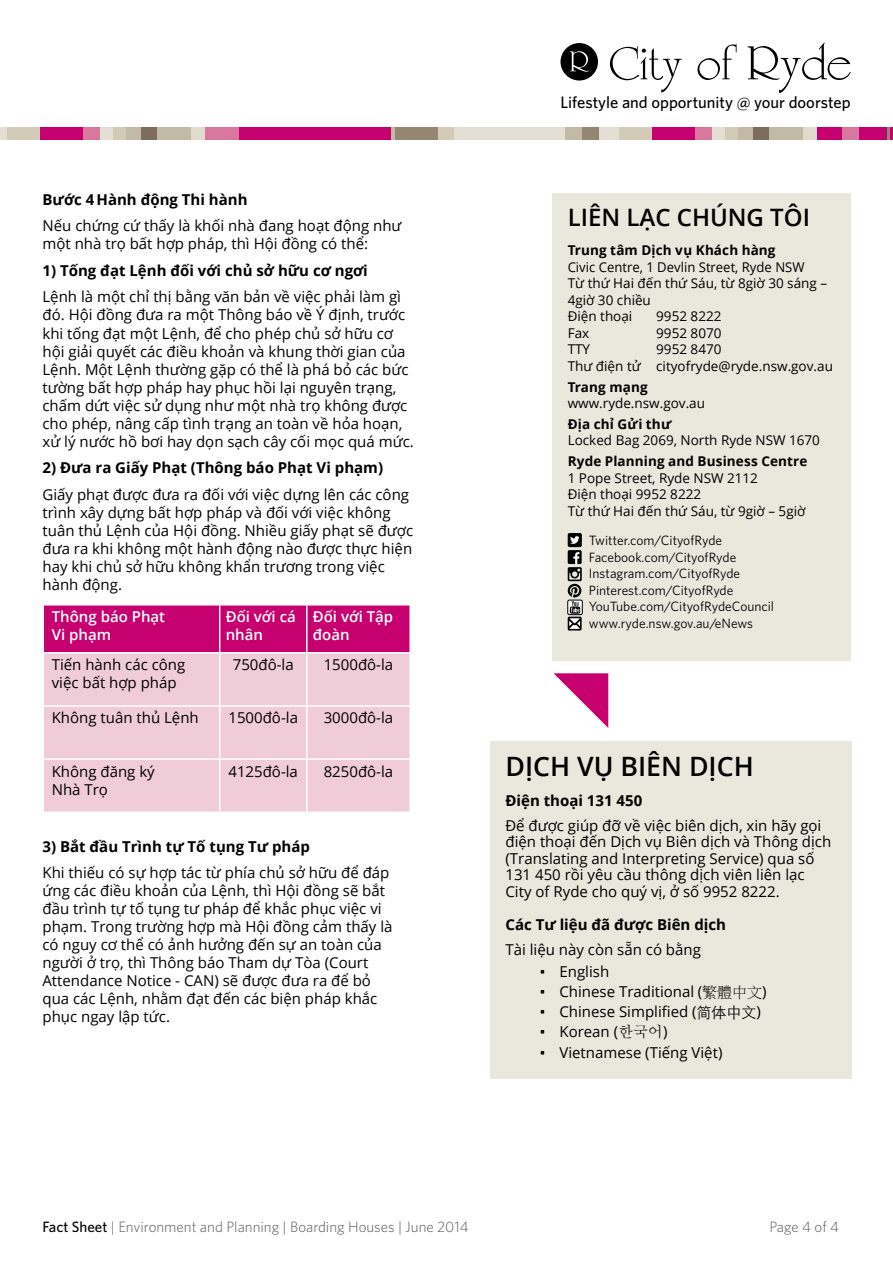
<style>
.page{position:relative;width:893px;height:1263px;background:#fff}
.page>*{position:absolute;margin:0;border:0;box-sizing:border-box;transform-origin:0 0}
.t1{font:600 26.7px "Open Sans";color:#000}
.t2{font:600 24px "Open Sans";color:#000}
.t3{font:500 16.5px "Whitney";color:#000}
.t4{font:15px/18px "Open Sans";color:#000}
.t5{font:700 15px "Open Sans";color:#000}
.t6{font:300 15px "Whitney";color:#58595b}
.t7{font:600 15px/18px "Open Sans";color:#fff}
.t8{font:13.5px/16.5px "Open Sans";color:#000}
.t9{font:13.5px/16.5px "Whitney";color:#000}
.t10{font:700 13.5px "Open Sans";letter-spacing:.01em;color:#000}
.s1{font-family:"Whitney"}
.s2{font-family:"P Ming Li U"}
.s3{font-family:"ST Xihei"}
.s4{font-family:"Batang"}
.s5{font-weight:500;color:#000}
</style>
<div class="page">
<svg style="left:560px;top:43px;width:291px;height:50px"></svg>
<div style="left:0;top:128px;width:15px;height:12px;background:#e4dfd4"></div>
<div style="left:7px;top:128px;width:36px;height:12px;background:#d3cab7"></div>
<div style="left:40px;top:128px;width:9px;height:12px;background:#c6006f"></div>
<div style="left:49px;top:128px;width:37px;height:12px;background:#c6006f"></div>
<div style="left:83px;top:128px;width:17px;height:12px;background:#d9789e"></div>
<div style="left:100px;top:128px;width:22px;height:12px;background:#e4dfd4"></div>
<div style="left:113px;top:128px;width:14px;height:12px;background:#d3cab7"></div>
<div style="left:126px;top:128px;width:18px;height:12px;background:#c2b9a7"></div>
<div style="left:142px;top:128px;width:17px;height:12px;background:#7e6d5f"></div>
<div style="left:157px;top:128px;width:41px;height:12px;background:#c2b9a7"></div>
<div style="left:191px;top:128px;width:17px;height:12px;background:#e0dccd"></div>
<div style="left:205px;top:128px;width:37px;height:12px;background:#d9789e"></div>
<div style="left:240px;top:128px;width:135px;height:12px;background:#c6006f"></div>
<div style="left:394px;top:128px;width:32px;height:12px;background:#948671"></div>
<div style="left:375px;top:128px;width:17px;height:12px;background:#c6006f"></div>
<div style="left:424px;top:128px;width:17px;height:12px;background:#948671"></div>
<div style="left:439px;top:128px;width:116px;height:12px;background:#d3cab7"></div>
<div style="left:454px;top:128px;width:117px;height:12px;background:#e4dfd4"></div>
<div style="left:565px;top:128px;width:18px;height:12px;background:#c2b9a7"></div>
<div style="left:583px;top:128px;width:17px;height:12px;background:#948671"></div>
<div style="left:599px;top:128px;width:28px;height:12px;background:#e4dfd4"></div>
<div style="left:619px;top:128px;width:36px;height:12px;background:#d3cab7"></div>
<div style="left:652px;top:128px;width:9px;height:12px;background:#c6006f"></div>
<div style="left:661px;top:128px;width:37px;height:12px;background:#c6006f"></div>
<div style="left:695px;top:128px;width:17px;height:12px;background:#d9789e"></div>
<div style="left:712px;top:128px;width:22px;height:12px;background:#e4dfd4"></div>
<div style="left:725px;top:128px;width:14px;height:12px;background:#d3cab7"></div>
<div style="left:738px;top:128px;width:18px;height:12px;background:#c2b9a7"></div>
<div style="left:754px;top:128px;width:17px;height:12px;background:#7e6d5f"></div>
<div style="left:769px;top:128px;width:41px;height:12px;background:#c2b9a7"></div>
<div style="left:803px;top:128px;width:17px;height:12px;background:#e0dccd"></div>
<div style="left:817px;top:128px;width:25px;height:12px;background:#c6006f"></div>
<div style="left:842px;top:128px;width:17px;height:12px;background:#d9789e"></div>
<div style="left:875px;top:128px;width:18px;height:12px;background:#c6006f"></div>
<div style="left:859px;top:128px;width:18px;height:12px;background:#c6006f"></div>
<svg style="left:887px;top:128px;width:3px;height:12px"></svg>
<hr style="left:391px;top:128px;width:4px;height:12px;background:#c2b9a7">
<div style="left:44px;top:605px;width:365px;height:47px;background:#c6006f"></div>
<div style="left:44px;top:653px;width:365px;height:158px;background:#f0ccd8"></div>
<hr style="left:219px;top:605px;width:1px;height:47px;background:#fff">
<hr style="left:306px;top:605px;width:2px;height:47px;background:#fff">
<hr style="left:219px;top:653px;width:1px;height:52px;background:#fff">
<hr style="left:306px;top:653px;width:2px;height:52px;background:#fff">
<hr style="left:43px;top:705px;width:177px;height:2px;background:#fff">
<hr style="left:219px;top:707px;width:1px;height:51px;background:#fff">
<hr style="left:220px;top:705px;width:87px;height:2px;background:#fff">
<hr style="left:306px;top:707px;width:2px;height:51px;background:#fff">
<hr style="left:307px;top:705px;width:104px;height:2px;background:#fff">
<hr style="left:43px;top:758px;width:177px;height:2px;background:#fff">
<hr style="left:219px;top:760px;width:1px;height:51px;background:#fff">
<hr style="left:220px;top:758px;width:87px;height:2px;background:#fff">
<hr style="left:306px;top:760px;width:2px;height:51px;background:#fff">
<hr style="left:307px;top:758px;width:104px;height:2px;background:#fff">
<div style="left:553px;top:193px;width:298px;height:467px;background:#eae7dd"></div>
<div style="left:568px;top:533px;width:14px;height:14px;background:#000;border-radius:2px"></div>
<svg style="left:570px;top:536px;width:9px;height:8px"></svg>
<div style="left:568px;top:550px;width:14px;height:14px;background:#000;border-radius:2px"></div>
<div style="left:568px;top:617px;width:14px;height:13px;background:#000;border-radius:2px"></div>
<svg style="left:568px;top:552px;width:14px;height:77px"></svg>
<svg style="left:554px;top:673px;width:54px;height:55px"></svg>
<div style="left:490px;top:741px;width:362px;height:338px;background:#eae7dd"></div>
<p class="t5" style="left:43px;top:189px;width:207px">Bước 4Hành động Thi hành</p>
<p class="t4" style="left:43px;top:217px;width:360px">Nếu chứng cứ thấy là khối nhà đang hoạt động như một nhà trọ bất hợp pháp, thì Hội đồng có thể:</p>
<p class="t5" style="left:43px;top:260px;width:327px">1) Tống đạt Lệnh đối với chủ sở hữu cơ ngơi</p>
<p class="t4" style="left:43px;top:288px;width:373px">Lệnh là một chỉ thị bằng văn bản về việc phải làm gì đó. Hội đồng đưa ra một Thông báo về Ý định, trước khi tống đạt một Lệnh, để cho phép chủ sở hữu cơ hội giải quyết các điều khoản và khung thời gian của Lệnh. Một Lệnh thường gặp có thể là phá bỏ các bức tường bất hợp pháp hay phục hồi lại nguyên trạng, chấm dứt việc sử dụng như một nhà trọ không được cho phép, nâng cấp tình trạng an toàn về hỏa hoạn, xử lý nước hồ bơi hay dọn sạch cây cối mọc quá mức.</p>
<p class="t5" style="left:43px;top:457px;width:342px">2) Đưa ra Giấy Phạt (Thông báo Phạt Vi phạm)</p>
<p class="t4" style="left:43px;top:485px;width:372px">Giấy phạt được đưa ra đối với việc dựng lên các công trình xây dựng bất hợp pháp và đối với việc không tuân thủ Lệnh của Hội đồng. Nhiều giấy phạt sẽ được đưa ra khi không một hành động nào được thực hiện hay khi chủ sở hữu không khẩn trương trong việc hành động.</p>
<p class="t7" style="left:52px;top:607px;width:115px">Thông báo Phạt<br>Vi phạm</p>
<p class="t7" style="left:226px;top:607px;width:72px">Đối với cá nhân</p>
<p class="t7" style="left:313px;top:607px;width:82px">Đối với Tập đoàn</p>
<p class="t4" style="left:52px;top:655px;width:135px">Tiến hành các công việc bất hợp pháp</p>
<p class="t4" style="left:233px;top:655px;width:62px">750đô-la</p>
<p class="t4" style="left:324px;top:655px;width:71px">1500đô-la</p>
<p class="t4" style="left:52px;top:709px;width:148px">Không tuân thủ Lệnh</p>
<p class="t4" style="left:228px;top:709px;width:71px">1500đô-la</p>
<p class="t4" style="left:324px;top:709px;width:71px">3000đô-la</p>
<p class="t4" style="left:52px;top:762px;width:105px">Không đăng ký<br>Nhà Trọ</p>
<p class="t4" style="left:228px;top:762px;width:71px">4125đô-la</p>
<p class="t4" style="left:324px;top:762px;width:71px">8250đô-la</p>
<p class="t5" style="left:42px;top:835px;width:269px">3) Bắt đầu Trình tự Tố tụng Tư pháp</p>
<p class="t4" style="left:42px;top:863px;width:352px">Khi thiếu có sự hợp tác từ phía chủ sở hữu để đáp ứng các điều khoản của Lệnh, thì Hội đồng sẽ bắt đầu trình tự tố tụng tư pháp để khắc phục việc vi phạm. Trong trường hợp mà Hội đồng cảm thấy là có nguy cơ thể có ảnh hưởng đến sự an toàn của người ở trọ, thì Thông báo Tham dự Tòa (Court Attendance Notice - CAN) sẽ được đưa ra để bỏ qua các Lệnh, nhằm đạt đến các biện pháp khắc phục ngay lập tức.</p>
<p class="t3" style="left:560px;top:92px;width:292px">Lifestyle and opportunity @ your doorstep</p>
<h2 class="t2" style="left:568px;top:201px;width:239px">LI ÊN LẠC CHÚNG TÔI</h2>
<p class="t10" style="left:568px;top:241px;width:209px">Trung tâm Dịch vụ Khách hàng</p>
<p class="t8" style="left:568px;top:258px;width:261px">Civic Centre, 1 Devlin Street, Ryde NSW<br>Từ thứ Hai đến thứ Sáu, từ 8giờ 30 sáng –<br>4giờ 30 chiều<br>Điện thoại</p>
<p class="t8" style="left:656px;top:308px;width:67px">9952 8222</p>
<p class="t8" style="left:568px;top:324px;width:23px">Fax</p>
<p class="t8" style="left:656px;top:324px;width:67px">9952 8070</p>
<p class="t8" style="left:568px;top:341px;width:24px">TTY</p>
<p class="t8" style="left:568px;top:341px;width:267px;text-indent:89px">9952 8470<br>Thư điện tử cityofryde@ryde.nsw.gov.au</p>
<p class="t10" style="left:568px;top:377px;width:82px">Trang mạng</p>
<p class="t8" style="left:568px;top:395px;width:139px">www.ryde.nsw.gov.au</p>
<p class="t10" style="left:568px;top:414px;width:105px">Địa chỉ Gửi thư</p>
<p class="t8" style="left:568px;top:432px;width:254px">Locked Bag 2069, North Ryde NSW 1670</p>
<p class="t10" style="left:568px;top:452px;width:241px">Ryde Planning and Business Centre</p>
<p class="t8" style="left:568px;top:469px;width:239px">1 Pope Street, Ryde NSW 2112<br>Điện thoại 9952 8222<br>Từ thứ Hai đến thứ Sáu, từ 9giờ – 5giờ</p>
<p class="t9" style="left:589px;top:532px;width:187px">Twitter.com/CityofRyde<br>Facebook.com/CityofRyde<br>Instagram.com/CityofRyde<br>Pinterest.com/CityofRyde<br>YouTube.com/CityofRydeCouncil www.ryde.nsw.gov.au/eNews</p>
<h1 class="t1" style="left:505px;top:748px;width:245px">DỊCH VỤ BI ÊN DỊCH</h1>
<p class="t5" style="left:505px;top:790px;width:138px">Điện thoại 131 450</p>
<p class="t4" style="left:505px;top:817px;width:327px;line-height:16.5px">Để được giúp đỡ về việc biên dịch, xin hãy gọi điện thoại đến Dịch vụ Biên dịch và Thông dịch (Translating and Interpreting Service) qua số 131 450 rồi yêu cầu thông dịch viên liên lạc City of Ryde cho quý vị, ở số 9952 8222.</p>
<p class="t5" style="left:505px;top:914px;width:222px">Các Tư liệu đã được Biên dịch</p>
<p class="t4" style="left:505px;top:940px;width:197px">Tài liệu này còn sẵn có bằng</p>
<p class="t4" style="left:539px;top:962px;width:71px"><span class="s1">•</span> English</p>
<p class="t4" style="left:539px;top:982px;width:229px"><span class="s1">•</span> Chinese Traditional (<span class="s2">繁體中文</span>)</p>
<p class="t4" style="left:539px;top:1002px;width:223px"><span class="s1">•</span> Chinese Simplified (<span class="s3">简体中文</span>)</p>
<p class="t4" style="left:539px;top:1022px;width:130px"><span class="s1">•</span> Korean (<span class="s4">한국어</span>)</p>
<p class="t4" style="left:539px;top:1043px;width:184px"><span class="s1">•</span> Vietnamese (Tiếng Việt)</p>
<p class="t6" style="left:43px;top:1217px;width:428px"><span class="s5">Fact Sheet</span> | Environment and Planning | Boarding Houses | June 2014</p>
<p class="t6" style="left:769px;top:1217px;width:71px">Page 4 of 4</p>
</div>
